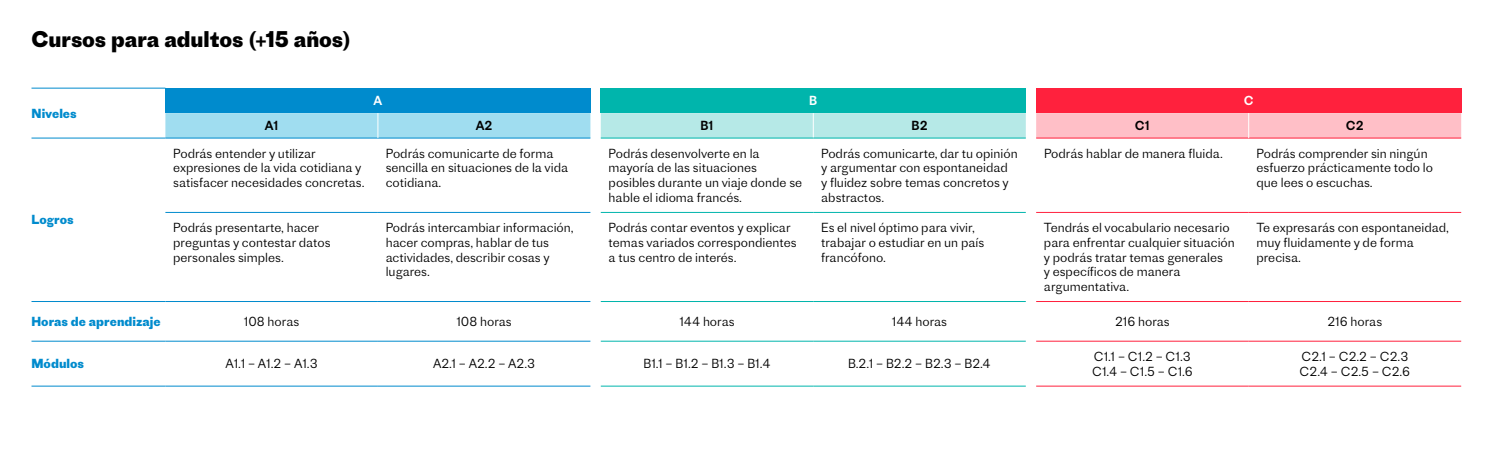
<style>
.page{position:relative;width:1493px;height:473px;background:#fff}
.page>*{position:absolute;margin:0;border:0;box-sizing:border-box;transform-origin:0 0}
.t1{font:700 21.18px "Proto Grotesk";letter-spacing:-.005em;color:#000}
.t2{font:300 12.25px/14.7px "Proto Grotesk";color:#000}
.t3{font:700 12.25px "Proto Grotesk";color:#008bcd}
.t4{font:12.25px "Proto Grotesk";color:#000}
.t5{font:12.25px "Proto Grotesk";color:#fff}
</style>
<div class="page">
<div style="left:165px;top:88px;width:425px;height:25px;background:#008bcd"></div>
<div style="left:601px;top:88px;width:425px;height:25px;background:#00b5ac"></div>
<div style="left:1036px;top:88px;width:425px;height:25px;background:#ff213d"></div>
<hr style="left:378px;top:138px;width:212px;height:1px;background:#008bcd">
<hr style="left:165px;top:212px;width:213px;height:1px;background:#008bcd">
<hr style="left:378px;top:212px;width:212px;height:1px;background:#008bcd">
<hr style="left:165px;top:301px;width:213px;height:1px;background:#008bcd">
<hr style="left:378px;top:301px;width:212px;height:1px;background:#008bcd">
<hr style="left:165px;top:341px;width:213px;height:1px;background:#008bcd">
<hr style="left:378px;top:341px;width:212px;height:1px;background:#008bcd">
<hr style="left:1036px;top:138px;width:212px;height:1px;background:#ff213d">
<hr style="left:1248px;top:138px;width:213px;height:1px;background:#ff213d">
<hr style="left:1036px;top:212px;width:212px;height:1px;background:#ff213d">
<hr style="left:1248px;top:212px;width:213px;height:1px;background:#ff213d">
<hr style="left:1036px;top:301px;width:212px;height:1px;background:#ff213d">
<hr style="left:1248px;top:301px;width:213px;height:1px;background:#ff213d">
<hr style="left:1036px;top:341px;width:212px;height:1px;background:#ff213d">
<hr style="left:1248px;top:341px;width:213px;height:1px;background:#ff213d">
<hr style="left:165px;top:386px;width:213px;height:1px;background:#008bcd">
<hr style="left:378px;top:386px;width:212px;height:1px;background:#008bcd">
<hr style="left:165px;top:138px;width:213px;height:1px;background:#008bcd">
<hr style="left:32px;top:88px;width:133px;height:1px;background:#008bcd">
<hr style="left:32px;top:138px;width:133px;height:1px;background:#008bcd">
<hr style="left:32px;top:301px;width:133px;height:1px;background:#008bcd">
<hr style="left:32px;top:341px;width:133px;height:1px;background:#008bcd">
<hr style="left:32px;top:386px;width:133px;height:1px;background:#008bcd">
<svg style="left:165px;top:113px;width:425px;height:25px"></svg>
<div style="left:601px;top:113px;width:425px;height:25px;background:#b6e9e7"></div>
<div style="left:1036px;top:113px;width:425px;height:25px;background:#ffbfc7"></div>
<hr style="left:1036px;top:386px;width:212px;height:1px;background:#ff213d">
<hr style="left:1248px;top:386px;width:213px;height:1px;background:#ff213d">
<hr style="left:601px;top:138px;width:212px;height:1px;background:#00b5ac">
<hr style="left:813px;top:138px;width:213px;height:1px;background:#00b5ac">
<hr style="left:601px;top:212px;width:212px;height:1px;background:#00b5ac">
<hr style="left:813px;top:212px;width:213px;height:1px;background:#00b5ac">
<hr style="left:601px;top:301px;width:212px;height:1px;background:#00b5ac">
<hr style="left:813px;top:301px;width:213px;height:1px;background:#00b5ac">
<hr style="left:601px;top:341px;width:212px;height:1px;background:#00b5ac">
<hr style="left:601px;top:386px;width:212px;height:1px;background:#00b5ac">
<hr style="left:813px;top:341px;width:213px;height:1px;background:#00b5ac">
<hr style="left:813px;top:386px;width:213px;height:1px;background:#00b5ac">
<h1 class="t1" style="left:32px;top:24px;width:321px">Cursos para adultos (+15 años)</h1>
<p class="t3" style="left:32px;top:104px;width:47px">Niveles</p>
<p class="t5" style="left:374px;top:92px;width:10px">A</p>
<p class="t5" style="left:809px;top:92px;width:10px">B</p>
<p class="t5" style="left:1244px;top:92px;width:11px">C</p>
<p class="t3" style="left:31px;top:211px;width:44px">Logros</p>
<p class="t4" style="left:265px;top:117px;width:15px">A1</p>
<p class="t4" style="left:476px;top:117px;width:18px">A2</p>
<p class="t4" style="left:700px;top:117px;width:15px">B1</p>
<p class="t4" style="left:911px;top:117px;width:18px">B2</p>
<p class="t4" style="left:1135px;top:117px;width:17px">C1</p>
<p class="t4" style="left:1346px;top:117px;width:19px">C2</p>
<p class="t2" style="left:173px;top:145px;width:193px">Podrás entender y utilizar expresiones de la vida cotidiana y satisfacer necesidades concretas.</p>
<p class="t2" style="left:386px;top:145px;width:184px">Podrás comunicarte de forma sencilla en situaciones de la vida cotidiana.</p>
<p class="t2" style="left:609px;top:145px;width:195px">Podrás desenvolverte en la mayoría de las situaciones posibles durante un viaje donde se hable el idioma francés.</p>
<p class="t2" style="left:821px;top:145px;width:198px">Podrás comunicarte, dar tu opinión y argumentar con espontaneidad<br>y fluidez sobre temas concretos y abstractos.</p>
<p class="t2" style="left:1044px;top:145px;width:180px">Podrás hablar de manera fluida.</p>
<p class="t2" style="left:1256px;top:145px;width:178px">Podrás comprender sin ningún esfuerzo prácticamente todo lo que lees o escuchas.</p>
<p class="t2" style="left:173px;top:220px;width:159px">Podrás presentarte, hacer preguntas y contestar datos personales simples.</p>
<p class="t2" style="left:386px;top:220px;width:189px">Podrás intercambiar información, hacer compras, hablar de tus actividades, describir cosas y lugares.</p>
<p class="t2" style="left:609px;top:220px;width:190px">Podrás contar eventos y explicar temas variados correspondientes a tus centro de interés.</p>
<p class="t2" style="left:821px;top:220px;width:165px">Es el nivel óptimo para vivir, trabajar o estudiar en un país francófono.</p>
<p class="t2" style="left:1044px;top:220px;width:192px">Tendrás el vocabulario necesario para enfrentar cualquier situación y podrás tratar temas generales<br>y específicos de manera argumentativa.</p>
<p class="t2" style="left:1256px;top:220px;width:194px">Te expresarás con espontaneidad, muy fluidamente y de forma precisa.</p>
<p class="t3" style="left:31px;top:312px;width:131px">Horas de aprendizaje</p>
<p class="t2" style="left:244px;top:313px;width:57px">108 horas</p>
<p class="t2" style="left:456px;top:313px;width:57px">108 horas</p>
<p class="t2" style="left:679px;top:313px;width:57px">144 horas</p>
<p class="t2" style="left:892px;top:313px;width:57px">144 horas</p>
<p class="t2" style="left:1115px;top:313px;width:56px">216 horas</p>
<p class="t2" style="left:1327px;top:313px;width:56px">216 horas</p>
<p class="t3" style="left:31px;top:355px;width:54px">Módulos</p>
<p class="t2" style="left:225px;top:356px;width:94px">A1.1 – A1.2 – A1.3</p>
<p class="t2" style="left:433px;top:356px;width:104px">A2.1 – A2.2 – A2.3</p>
<p class="t2" style="left:643px;top:356px;width:129px">B1.1 – B1.2 – B1.3 – B1.4</p>
<p class="t2" style="left:848px;top:356px;width:144px">B.2.1 – B2.2 – B2.3 – B2.4</p>
<p class="t2" style="left:1092px;top:348px;width:102px">C1.1 – C1.2 – C1.3<br>C1.4 – C1.5 – C1.6</p>
<p class="t2" style="left:1299px;top:348px;width:112px">C2.1 – C2.2 – C2.3<br>C2.4 – C2.5 – C2.6</p>
</div>
